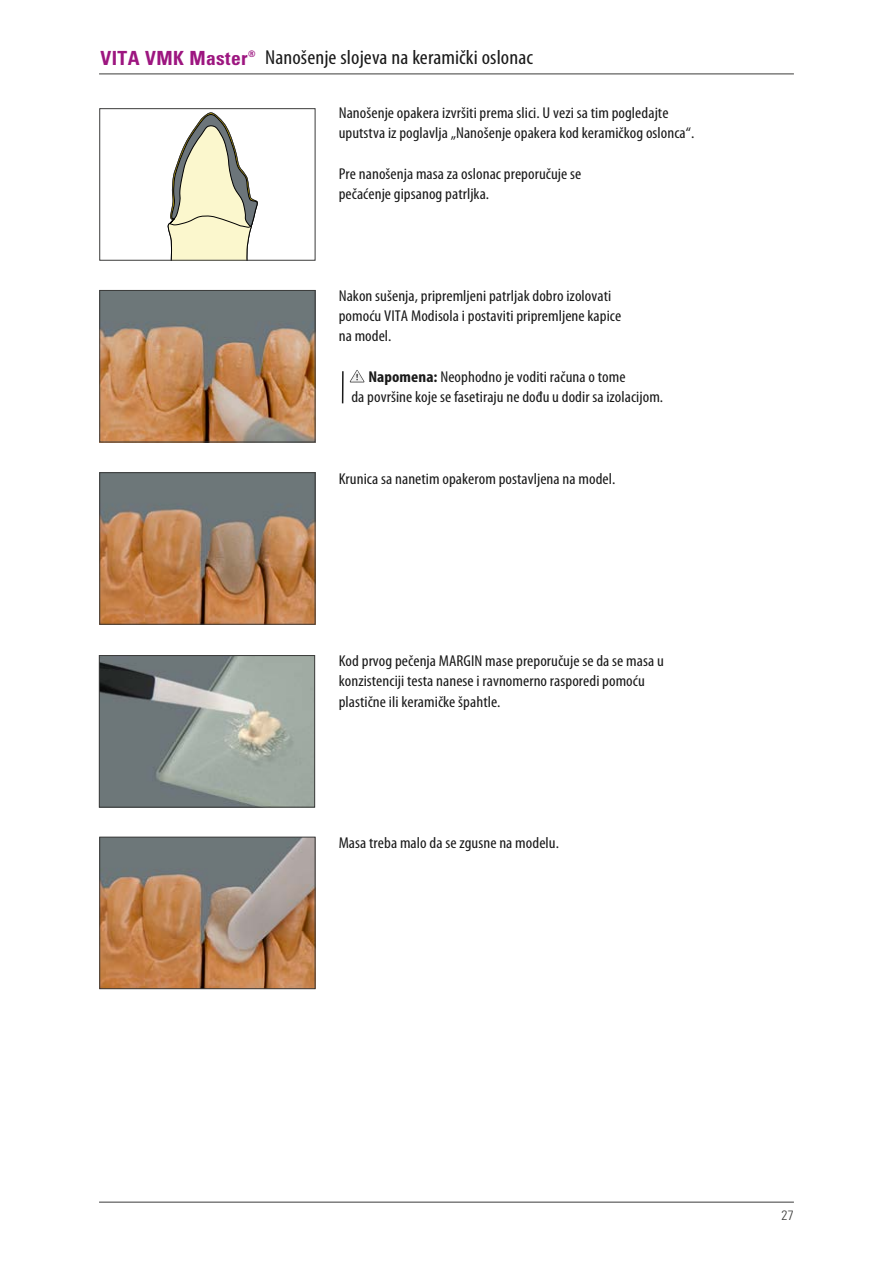
<style>
.page{position:relative;width:893px;height:1263px;background:#fff}
.page>*{position:absolute;margin:0;border:0;box-sizing:border-box;transform-origin:0 0}
.t1{font:condensed 20.25px "Myriad Pro";letter-spacing:.005em;color:#1a1a1a;scale:1.08 1}
.t2{font:700 condensed 19.5px "Univers";letter-spacing:.02em;color:#9d1680}
.t3{font:condensed 15.75px/20.2px "Myriad Pro";letter-spacing:.005em;color:#1a1a1a;scale:1.08 1}
.t4{font:300 condensed 13.5px "Univers";color:#3b3b3a}
.s1{font-weight:700}
</style>
<div class="page">
<hr style="left:99px;top:74px;width:695px;height:1px;background:#3b3b3a">
<hr style="left:99px;top:1202px;width:695px;height:1px;background:#3b3b3a">
<svg style="left:168px;top:113px;width:89px;height:145px"></svg>
<div style="left:99px;top:108px;width:216px;height:152px;border:1px solid #3b3b3a"></div>
<img style="left:101px;top:292px;width:212px;height:148px">
<div style="left:99px;top:290px;width:216px;height:152px;border:1px solid #3b3b3a"></div>
<img style="left:101px;top:474px;width:212px;height:148px">
<div style="left:99px;top:472px;width:216px;height:152px;border:1px solid #3b3b3a"></div>
<img style="left:101px;top:839px;width:212px;height:148px">
<div style="left:99px;top:837px;width:216px;height:152px;border:1px solid #3b3b3a"></div>
<img style="left:101px;top:657px;width:212px;height:148px">
<div style="left:99px;top:655px;width:216px;height:152px;border:1px solid #3b3b3a"></div>
<hr style="left:342px;top:371px;width:2px;height:32px;background:#1a1a1a">
<svg style="left:350px;top:370px;width:14px;height:12px"></svg>
<p class="t2" style="left:101px;top:46px;width:157px">VITA VMK Master<sup>®</sup></p>
<p class="t1" style="left:265px;top:47px;width:250px">Nanošenje slojeva na keramički oslonac</p>
<p class="t3" style="left:339px;top:103px;width:331px">Nanošenje opakera izvršiti prema slici. U vezi sa tim pogledajte uputstva iz poglavlja „Nanošenje opakera kod keramičkog oslonca“.</p>
<p class="t3" style="left:339px;top:164px;width:226px">Pre nanošenja masa za oslonac preporučuje se pečaćenje gipsanog patrljka.</p>
<p class="t3" style="left:339px;top:286px;width:263px">Nakon sušenja, pripremljeni patrljak dobro izolovati pomoću VITA Modisola i postaviti pripremljene kapice na model.</p>
<p class="t3" style="left:351px;top:367px;width:290px;text-indent:17px"><span class="s1">Napomena:</span> Neophodno je voditi računa o tome<br>da površine koje se fasetiraju ne dođu u dodir sa izolacijom.</p>
<p class="t3" style="left:339px;top:469px;width:258px">Krunica sa nanetim opakerom postavljena na model.</p>
<p class="t3" style="left:339px;top:651px;width:302px">Kod prvog pečenja MARGIN mase preporučuje se da se masa u konzistenciji testa nanese i ravnomerno rasporedi pomoću plastične ili keramičke špahtle.</p>
<p class="t3" style="left:339px;top:833px;width:206px">Masa treba malo da se zgusne na modelu.</p>
<p class="t4" style="left:782px;top:1207px;width:14px">27</p>
</div>
